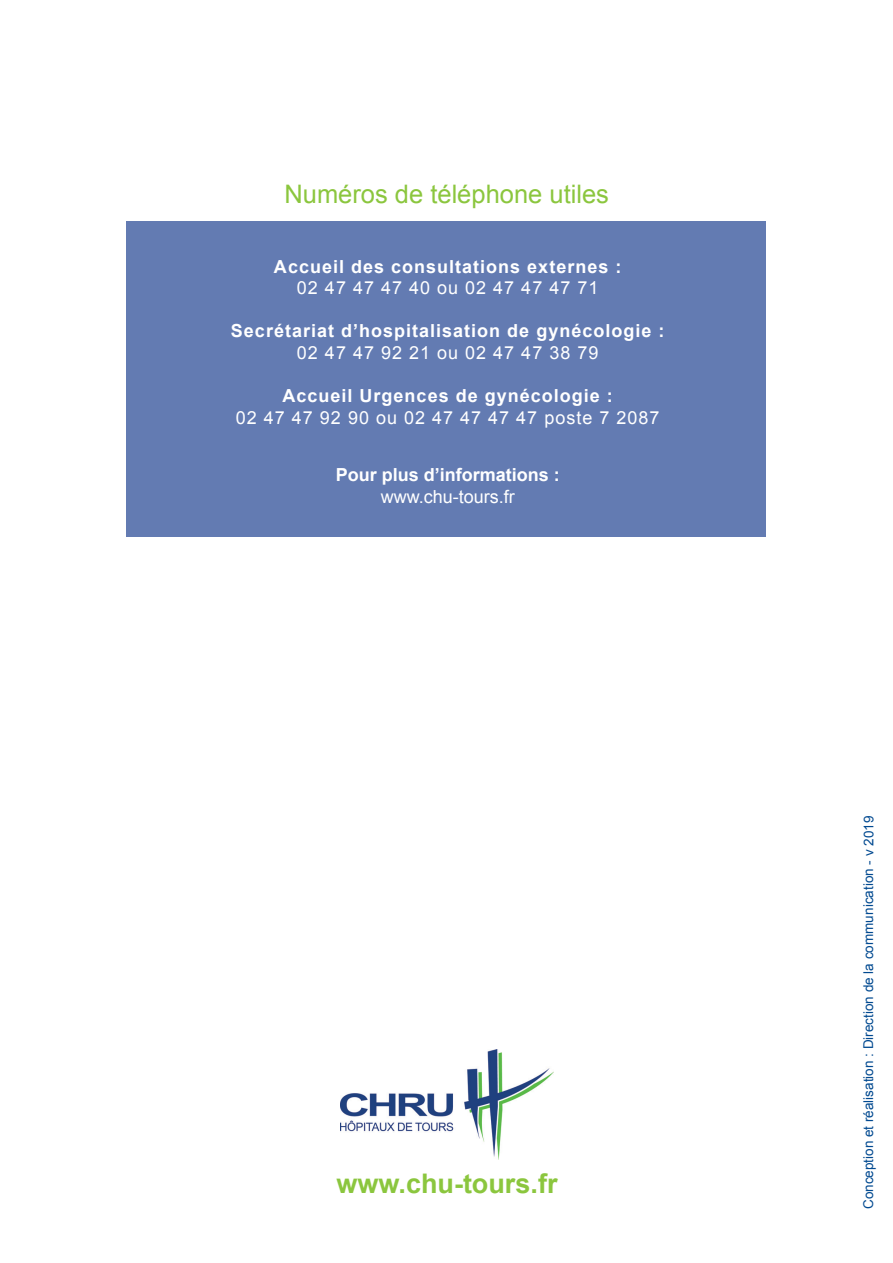
<style>
.page{position:relative;width:893px;height:1263px;background:#fff}
.page>*{position:absolute;margin:0;border:0;box-sizing:border-box;transform-origin:0 0}
.t1{font:700 27px "Arial";color:#8bc63e}
.t2{font:25.5px "Arial";color:#8bc63e}
.t3{font:700 18px "Arial";letter-spacing:.055em;color:#fff}
.t4{font:18px "Arial";letter-spacing:.055em;color:#fff}
.t5{font:700 18px "Arial";color:#fff}
.t6{font:18px "Arial";color:#fff}
.t7{font:13.5px "Arial";color:#014990}
</style>
<div class="page">
<div style="left:127px;top:221px;width:639px;height:315px;background:#637bb2"></div>
<img style="left:341px;top:1049px;width:212px;height:110px">
<p class="t2" style="left:284px;top:177px;width:326px">Numéros de téléphone utiles</p>
<p class="t3" style="left:274px;top:254px;width:349px">Accueil des consultations externes :</p>
<p class="t4" style="left:297px;top:276px;width:303px">02 47 47 47 40 ou 02 47 47 47 71</p>
<p class="t3" style="left:231px;top:319px;width:435px">Secrétariat d’hospitalisation de gynécologie :</p>
<p class="t4" style="left:297px;top:341px;width:303px">02 47 47 92 21 ou 02 47 47 38 79</p>
<p class="t3" style="left:282px;top:384px;width:332px">Accueil Urgences de gynécologie :</p>
<p class="t4" style="left:236px;top:406px;width:425px">02 47 47 92 90 ou 02 47 47 47 47 poste 7 2087</p>
<p class="t5" style="left:336px;top:463px;width:226px">Pour plus d’informations :</p>
<p class="t6" style="left:381px;top:485px;width:136px">www.chu-tours.fr</p>
<p class="t1" style="left:336px;top:1165px;width:223px">www.chu-tours.fr</p>
<p class="t7" style="left:860px;top:1209px;width:395px;rotate:-90deg">Conception et réalisation : Direction de la communication - v 2019</p>
</div>
